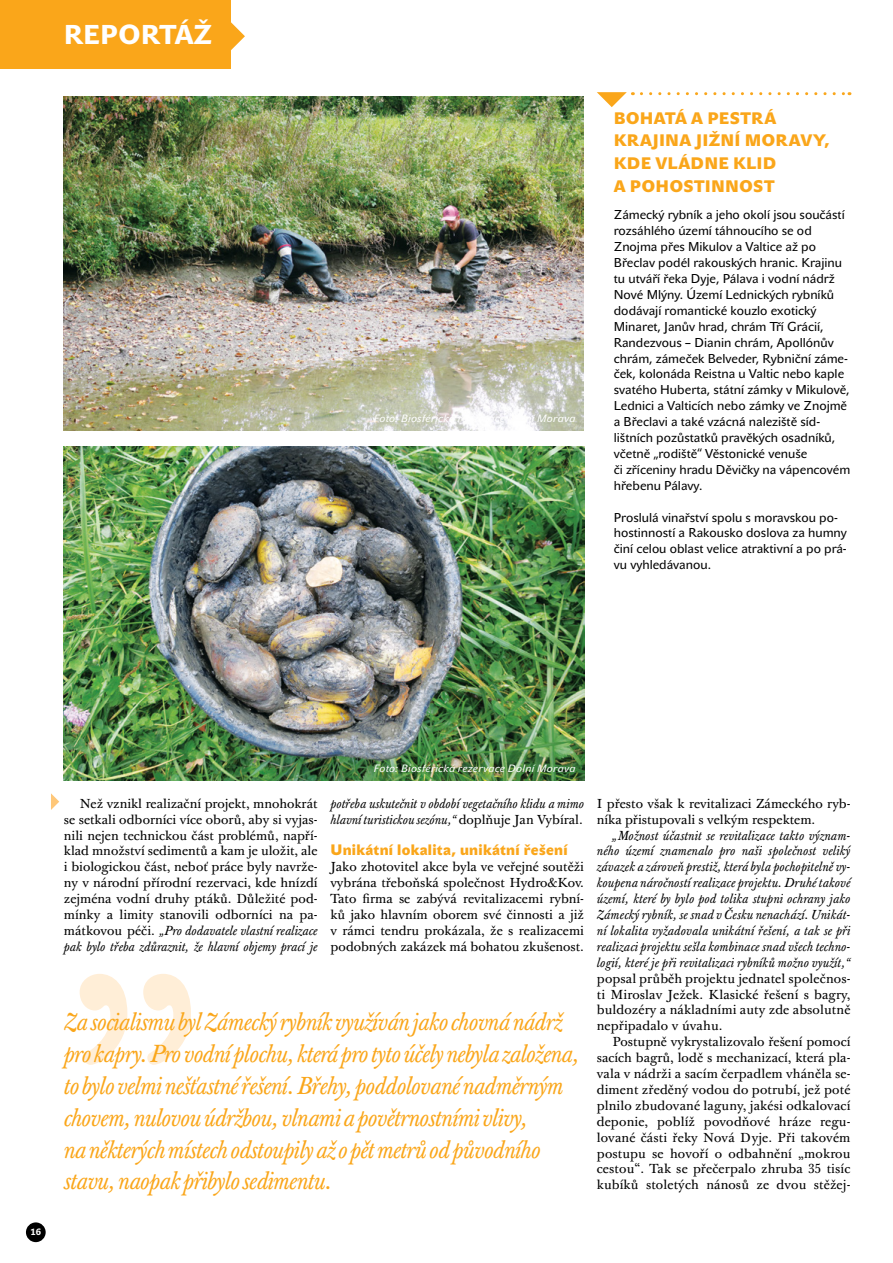
<style>
.page{position:relative;width:893px;height:1263px;background:#fff}
.page>*{position:absolute;margin:0;border:0;box-sizing:border-box;transform-origin:0 0}
.t1{font:700 27px "John Sans Medium Pro";color:#fff}
.t2{font:italic 24px/31.8px "J Baskerville Tx N";letter-spacing:-.03em;color:#faa61a}
.t3{font:16.5px "John Sans Black Pro";color:#faa61a}
.t4{font:15px "John Sans Black Pro";letter-spacing:.02em;color:#faa61a}
.t5{font:12.75px/15.9px "J Baskerville Tx N";color:#000;text-align:justify}
.t6{font:12.75px/15.9px "John Sans Text Pro";color:#000}
.t7{font:italic 12.75px/15.9px "J Baskerville Tx N";color:#000}
.t8{font:italic 10.5px "John Sans Text Pro";letter-spacing:.03em;color:#fff}
.t9{font:700 9px "John Sans Medium Pro";color:#fff}
.s1{font-style:italic}
.s2{font-style:normal}
</style>
<div class="page">
<div style="left:26px;top:1222px;width:20px;height:20px;background:#000;border-radius:50%"></div>
<svg style="left:230px;top:21px;width:15px;height:30px"></svg>
<div style="left:0;top:0;width:230px;height:68px;background:#faa61a"></div>
<svg style="left:51px;top:793px;width:8px;height:17px"></svg>
<svg style="left:80px;top:974px;width:111px;height:91px"></svg>
<img style="left:64px;top:97px;width:520px;height:334px">
<img style="left:64px;top:446px;width:520px;height:334px">
<svg style="left:597px;top:92px;width:36px;height:15px"></svg>
<svg style="left:641px;top:92px;width:209px;height:3px"></svg>
<h1 class="t1" style="left:64px;top:18px;width:20px">REPORT</h1>
<h1 class="t1" style="left:175px;top:18px;width:39px">ÁŽ</h1>
<p class="t8" style="left:374px;top:412px;width:203px">Foto: Biosférická rezervace Dolní Morava</p>
<p class="t3" style="left:614px;top:109px;width:26px">BOHATÁ</p>
<p class="t3" style="left:691px;top:109px;width:29px">A PESTRÁ</p>
<p class="t3" style="left:614px;top:131px;width:12px">KRAJINA</p>
<p class="t3" style="left:695px;top:131px;width:11px">JIŽNÍ</p>
<p class="t3" style="left:745px;top:131px;width:31px">MORAVY</p>
<p class="t3" style="left:825px;top:131px;width:7px">,</p>
<p class="t3" style="left:614px;top:154px;width:13px">KDE</p>
<p class="t3" style="left:655px;top:154px;width:14px">VLÁDNE</p>
<p class="t3" style="left:733px;top:154px;width:12px">KLID</p>
<p class="t3" style="left:614px;top:176px;width:30px">A POHOSTINNOST</p>
<p class="t6" style="left:614px;top:207px;width:238px">Zámecký rybník a jeho okolí jsou součástí rozsáhlého území táhnoucího se od Znojma přes Mikulov a Valtice až po Břeclav podél rakouských hranic. Krajinu tu utváří řeka Dyje, Pálava i vodní nádrž Nové Mlýny. Území Lednických rybníků dodávají romantické kouzlo exotický Minaret, Janův hrad, chrám Tří Grácií, Randezvous – Dianin chrám, Apollónův chrám, zámeček Belveder, Rybniční záme&shy;ček, kolonáda Reistna u Valtic nebo kaple svatého Huberta, státní zámky v Mikulově, Lednici a Valticích nebo zámky ve Znojmě a Břeclavi a také vzácná naleziště síd&shy;lištních pozůstatků pravěkých osadníků, včetně „rodiště“ Věstonické venuše<br>či zříceniny hradu Děvičky na vápencovém hřebenu Pálavy.</p>
<p class="t6" style="left:614px;top:509px;width:235px">Proslulá vinařství spolu s moravskou po&shy;hostinností a Rakousko doslova za humny činí celou oblast velice atraktivní a po prá&shy;vu vyhledávanou.</p>
<p class="t9" style="left:30px;top:1227px;width:12px">16</p>
<p class="t8" style="left:374px;top:762px;width:203px">Foto: Biosférická rezervace Dolní Morava</p>
<p class="t5" style="left:64px;top:796px;width:255px;text-indent:16px">Než vznikl realizační projekt, mnohokrát se setkali odborníci více oborů, aby si vyjas&shy;nili nejen technickou část problémů, napří&shy;klad množství sedimentů a kam je uložit, ale i biologickou část, neboť práce byly navrže&shy;ny v národní přírodní rezervaci, kde hnízdí zejména vodní druhy ptáků. Důležité pod&shy;mínky a limity stanovili odborníci na pa&shy;mátkovou péči. <span class="s1">„Pro dodavatele vlastní realizace pak bylo třeba zdůraznit, že hlavní objemy prací je</span></p>
<p class="t7" style="left:330px;top:796px;width:255px">potřeba uskutečnit v období vegetačního klidu a mimo hlavní turistickou sezónu,“ <span class="s2">doplňuje Jan Vybíral.</span></p>
<p class="t4" style="left:330px;top:841px;width:239px">UNIKÁTNÍ LOKALITA, UNIKÁTNÍ ŘEŠENÍ</p>
<p class="t5" style="left:330px;top:859px;width:255px">Jako zhotovitel akce byla ve veřejné soutěži vybrána třeboňská společnost Hydro&amp;Kov.<br>Tato firma se zabývá revitalizacemi rybní&shy;ků jako hlavním oborem své činnosti a již v rámci tendru prokázala, že s realizacemi podobných zakázek má bohatou zkušenost.</p>
<p class="t2" style="left:64px;top:1007px;width:517px">Zasocialismu byl Zámecký rybník využíván jako chovná nádrž pro kapry. Pro vodní plochu, která pro tyto účely nebyla založena, to bylo velmi nešťastné řešení. Břehy, poddolované nadměrným chovem, nulovou údržbou, vlnami apovětrnostními vlivy, naněkterých místech odstoupily až opět metrů odpůvodního stavu, naopak přibylo sedimentu.</p>
<p class="t5" style="left:597px;top:796px;width:255px">I přesto však k revitalizaci Zámeckého ryb&shy;níka přistupovali s velkým respektem.</p>
<p class="t7" style="left:597px;top:827px;width:255px;text-align:justify;text-indent:16px">„Možnost účastnit se revitalizace takto význam&shy;ného území znamenalo pro naši společnost veliký závazek a zároveň prestiž, která byla pochopitelně vy&shy;koupena náročností realizace projektu. Druhé takové území, které by bylo pod tolika stupni ochrany jako Zámecký rybník, se snad v Česku nenachází. Unikát&shy;ní lokalita vyžadovala unikátní řešení, a tak se při realizaci projektu sešla kombinace snad všech techno&shy;logií, které je při revitalizaci rybníků možno využít,“</p>
<p class="t5" style="left:597px;top:971px;width:255px">popsal průběh projektu jednatel společnos&shy;ti Miroslav Ježek. Klasické řešení s bagry, buldozéry a nákladními auty zde absolutně nepřipadalo v úvahu.</p>
<p class="t5" style="left:597px;top:1034px;width:255px;text-indent:16px">Postupně vykrystalizovalo řešení pomocí sacích bagrů, lodě s mechanizací, která pla&shy;vala v nádrži a sacím čerpadlem vháněla se&shy;diment zředěný vodou do potrubí, jež poté plnilo zbudované laguny, jakési odkalovací deponie, poblíž povodňové hráze regu&shy;lované části řeky Nová Dyje. Při takovém postupu se hovoří o odbahnění „mokrou cestou“. Tak se přečerpalo zhruba 35 tisíc kubíků stoletých nánosů ze dvou stěžej-</p>
</div>
